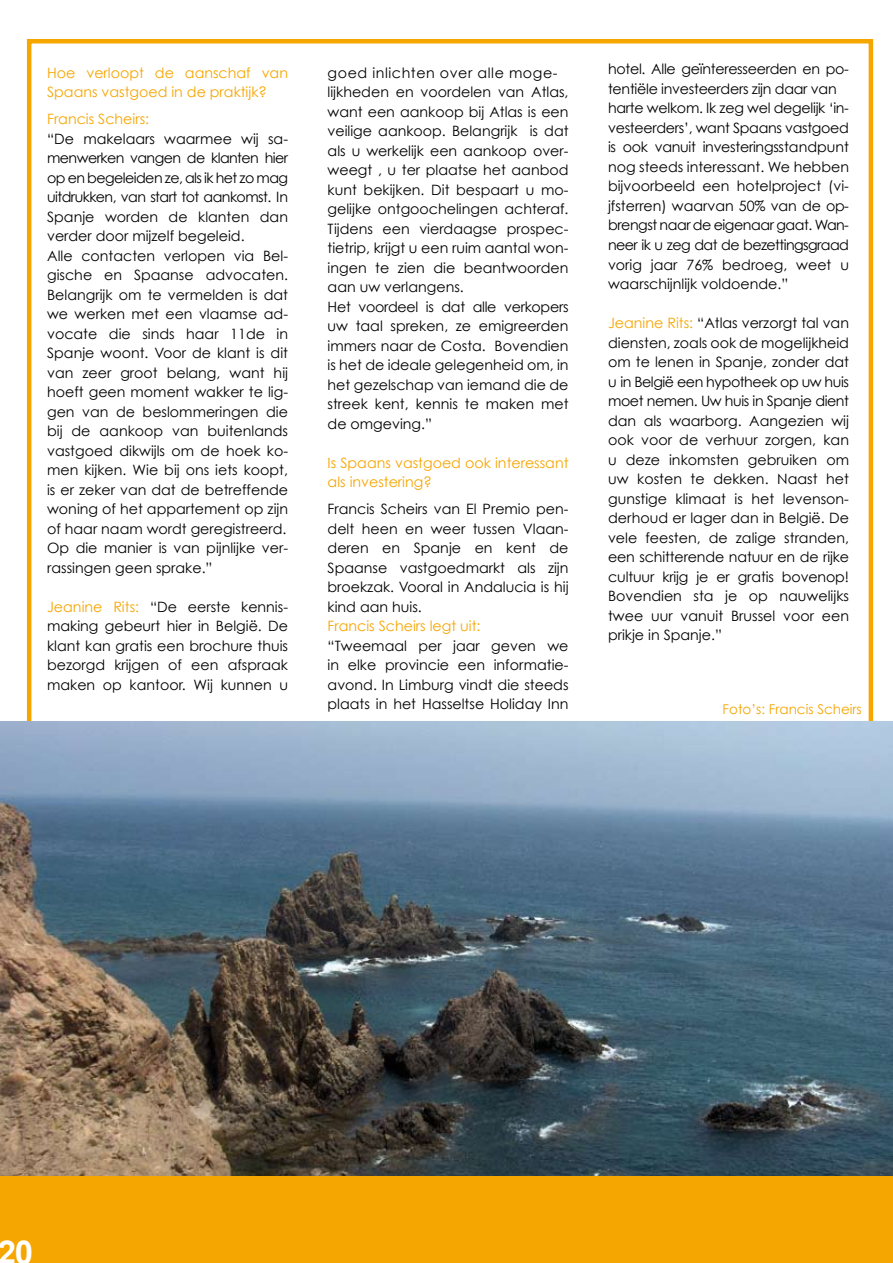
<style>
.page{position:relative;width:893px;height:1263px;background:#fff}
.page>*{position:absolute;margin:0;border:0;box-sizing:border-box;transform-origin:0 0}
.t1{font:700 33px "Arial";color:#fff}
.t2{font:14.25px/19.5px "Century Gothic";color:#000;text-align:justify}
.t3{font:14.25px/19.5px "Century Gothic";letter-spacing:-.02em;color:#000}
.t4{font:14.25px/19.5px "Century Gothic";color:#f6a600}
.t5{font:13.5px "Century Gothic";color:#f6a600}
.s1{color:#f6a600}
</style>
<div class="page">
<img style="left:0;top:721px;width:893px;height:542px">
<div style="left:0;top:1176px;width:892px;height:87px;background:#f6a600"></div>
<p class="t4" style="left:47px;top:63px;width:242px">Hoe verloopt de aanschaf van<br>Spaans vastgoed in de praktijk?</p>
<p class="t4" style="left:47px;top:109px;width:104px">Francis Scheirs:</p>
<p class="t2" style="left:47px;top:129px;width:242px;text-align:left">“De makelaars waarmee wij sa&shy;menwerken vangen de klanten hier op en begeleiden ze, als ik het zo mag uitdrukken, van start tot aankomst. In<br>Spanje worden de klanten dan verder door mijzelf begeleid.<br>Alle contacten verlopen via Bel&shy;gische en Spaanse advocaten.<br>Belangrijk om te vermelden is dat we werken met een vlaamse ad&shy;vocate die sinds haar 11de in<br>Spanje woont. Voor de klant is dit van zeer groot belang, want hij hoeft geen moment wakker te lig&shy;gen van de beslommeringen die bij de aankoop van buitenlands vastgoed dikwijls om de hoek ko&shy;men kijken. Wie bij ons iets koopt, is er zeker van dat de betreffende woning of het appartement op zijn of haar naam wordt geregistreerd.<br>Op die manier is van pijnlijke ver&shy;rassingen geen sprake.”</p>
<p class="t2" style="left:47px;top:597px;width:242px"><span class="s1">Jeanine Rits:</span> “De eerste kennis&shy;making gebeurt hier in België. De klant kan gratis een brochure thuis bezorgd krijgen of een afspraak maken op kantoor. Wij kunnen u</p>
<p class="t2" style="left:328px;top:63px;width:242px;text-align:left">goed inlichten over alle moge&shy;lijkheden en voordelen van Atlas, want een aankoop bij Atlas is een veilige aankoop. Belangrijk is dat als u werkelijk een aankoop over&shy;weegt , u ter plaatse het aanbod kunt bekijken. Dit bespaart u mo&shy;gelijke ontgoochelingen achteraf.<br>Tijdens een vierdaagse prospec&shy;tietrip, krijgt u een ruim aantal won&shy;ingen te zien die beantwoorden aan uw verlangens.<br>Het voordeel is dat alle verkopers uw taal spreken, ze emigreerden immers naar de Costa. Bovendien is het de ideale gelegenheid om, in het gezelschap van iemand die de streek kent, kennis te maken met de omgeving.”</p>
<p class="t4" style="left:328px;top:453px;width:242px">Is Spaans vastgoed ook interessant als investering?</p>
<p class="t2" style="left:328px;top:499px;width:242px">Francis Scheirs van El Premio pen&shy;delt heen en weer tussen Vlaan&shy;deren en Spanje en kent de Spaanse vastgoedmarkt als zijn broekzak. Vooral in Andalucia is hij kind aan huis.</p>
<p class="t4" style="left:328px;top:616px;width:154px">Francis Scheirs legt uit:</p>
<p class="t2" style="left:328px;top:636px;width:242px">“Tweemaal per jaar geven we in elke provincie een informatie&shy;avond. In Limburg vindt die steeds plaats in het Hasseltse Holiday Inn</p>
<p class="t3" style="left:608px;top:59px;width:242px">hotel. Alle geïnteresseerden en po&shy;tentiële investeerders zijn daar van harte welkom. Ik zeg wel degelijk ‘in&shy;vesteerders’, want Spaans vastgoed is ook vanuit investeringsstandpunt nog steeds interessant. We hebben bijvoorbeeld een hotelproject (vi&shy;jfsterren) waarvan 50% van de op&shy;brengst naar de eigenaar gaat. Wan&shy;neer ik u zeg dat de bezettingsgraad vorig jaar 76% bedroeg, weet u waarschijnlijk voldoende.”</p>
<p class="t2" style="left:608px;top:313px;width:242px"><span class="s1">Jeanine Rits:</span> “Atlas verzorgt tal van diensten, zoals ook de mogelijkheid om te lenen in Spanje, zonder dat u in België een hypotheek op uw huis moet nemen. Uw huis in Spanje dient dan als waarborg. Aangezien wij ook voor de verhuur zorgen, kan u deze inkomsten gebruiken om uw kosten te dekken. Naast het gunstige klimaat is het levenson&shy;derhoud er lager dan in België. De vele feesten, de zalige stranden, een schitterende natuur en de rijke cultuur krijg je er gratis bovenop!<br>Bovendien sta je op nauwelijks twee uur vanuit Brussel voor een prikje in Spanje.”</p>
<p class="t5" style="left:723px;top:701px;width:141px">Foto’s: Francis Scheirs</p>
<h1 class="t1" style="left:-3px;top:1230px;width:37px">20</h1>
</div>
